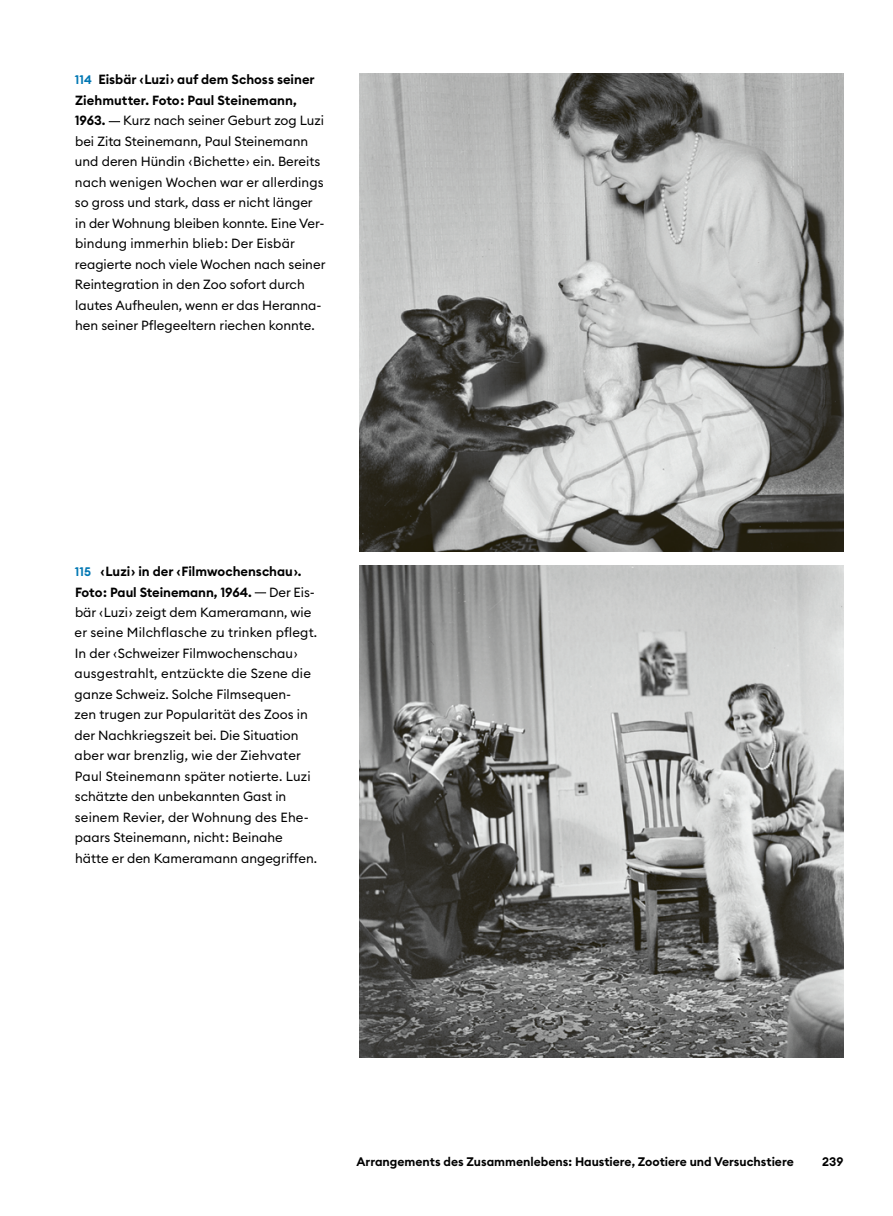
<style>
.page{position:relative;width:893px;height:1216px;background:#fff}
.page>*{position:absolute;margin:0;border:0;box-sizing:border-box;transform-origin:0 0}
.Abb_Legende_fett{font:13.12px/20.5px "Euclid Circular B";color:#000}
.Abb_Legende_fett-2{font:600 13.12px/20.5px "Euclid Circular B";color:#000}
.t1{font:600 12.25px "Euclid Circular B";color:#000}
.s1{font-size:12.25px;color:#0077b3}
</style>
<div class="page">
<img style="left:360px;top:74px;width:483px;height:477px">
<img style="left:360px;top:565px;width:483px;height:492px">
<p class="Abb_Legende_fett-2" style="left:75px;top:70px;width:242px"><span class="s1">114</span> Eisbär ‹Luzi› auf dem Schoss seiner<br>Ziehmutter. Foto: Paul Steinemann,<br>1963.</p>
<p class="Abb_Legende_fett" style="left:75px;top:110px;width:252px;text-indent:48px">Kurz nach seiner Geburt zog Luzi bei Zita Steinemann, Paul Steinemann und deren Hündin ‹Bichette› ein. Bereits nach wenigen Wochen war er allerdings so gross und stark, dass er nicht länger in der Wohnung bleiben konnte. Eine Ver&shy;bindung immerhin blieb: Der Eisbär reagierte noch viele Wochen nach seiner Reintegration in den Zoo sofort durch lautes Aufheulen, wenn er das Heranna&shy;hen seiner Pflegeeltern riechen konnte.</p>
<p class="Abb_Legende_fett-2" style="left:75px;top:561px;width:228px"><span class="s1">115</span> ‹Luzi› in der ‹Filmwochenschau›.<br>Foto: Paul Steinemann, 1964.</p>
<p class="Abb_Legende_fett" style="left:75px;top:581px;width:244px;text-indent:195px">Der Eis&shy;bär ‹Luzi› zeigt dem Kameramann, wie er seine Milchflasche zu trinken pflegt.<br>In der ‹Schweizer Filmwochenschau› ausgestrahlt, entzückte die Szene die ganze Schweiz. Solche Filmsequen-<br>zen trugen zur Popularität des Zoos in der Nachkriegszeit bei. Die Situation aber war brenzlig, wie der Ziehvater Paul Steinemann später notierte. Luzi schätzte den unbekannten Gast in seinem Revier, der Wohnung des Ehe&shy;paars Steinemann, nicht: Beinahe hätte er den Kameramann angegriffen.</p>
<p class="t1" style="left:356px;top:1153px;width:439px">Arrangements des Zusammenlebens: Haustiere, Zootiere und Versuchstiere</p>
<p class="t1" style="left:822px;top:1153px;width:23px">239</p>
</div>
